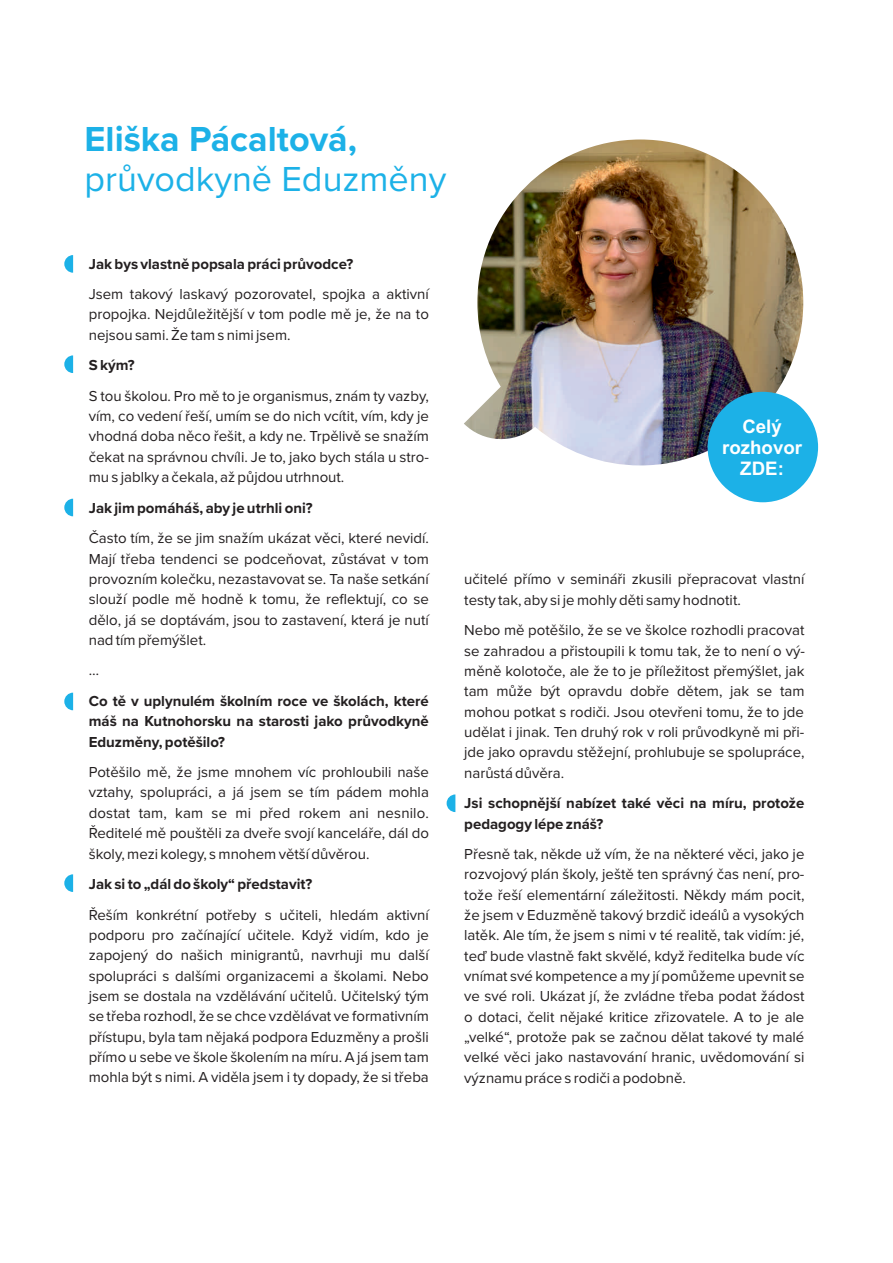
<style>
.page{position:relative;width:893px;height:1263px;background:#fff}
.page>*{position:absolute;margin:0;border:0;box-sizing:border-box;transform-origin:0 0}
.t1{font:36px "Proxima Nova";color:#1cb1e7}
.t2{font:700 36px "Proxima Nova";color:#1cb1e7}
.t3{font:700 18.75px/20.9px "Arial";color:#fff;text-align:center}
.t4{font:15px/20.4px "Proxima Nova";color:#231f20;text-align:justify}
.t5{font:700 15px/20.4px "Proxima Nova";color:#231f20;text-align:justify}
</style>
<div class="page">
<img style="left:464px;top:139px;width:339px;height:326px">
<svg style="left:64px;top:255px;width:9px;height:18px"></svg>
<svg style="left:64px;top:355px;width:9px;height:18px"></svg>
<svg style="left:64px;top:693px;width:9px;height:17px"></svg>
<div style="left:708px;top:392px;width:110px;height:110px;background:#1cb1e7;border-radius:50%"></div>
<svg style="left:64px;top:499px;width:9px;height:17px"></svg>
<svg style="left:64px;top:874px;width:9px;height:18px"></svg>
<svg style="left:447px;top:794px;width:8px;height:18px"></svg>
<h1 class="t2" style="left:85px;top:122px;width:274px">Eliška Pácaltová,</h1>
<h1 class="t1" style="left:85px;top:163px;width:363px">průvodkyně Eduzměny</h1>
<p class="t5" style="left:89px;top:254px;width:266px">Jak bys vlastně popsala práci průvodce?</p>
<p class="t4" style="left:89px;top:285px;width:342px">Jsem takový laskavý pozorovatel, spojka a aktivní propojka. Nejdůležitější v tom podle mě je, že na to nejsou sami. Že tam s nimi jsem.</p>
<p class="t5" style="left:89px;top:356px;width:47px">S kým?</p>
<p class="t4" style="left:89px;top:386px;width:342px">S tou školou. Pro mě to je organismus, znám ty vazby, vím, co vedení řeší, umím se do nich vcítit, vím, kdy je vhodná doba něco řešit, a kdy ne. Trpělivě se snažím čekat na správnou chvíli. Je to, jako bych stála u stro&shy;mu s jablky a čekala, až půjdou utrhnout.</p>
<p class="t5" style="left:89px;top:498px;width:225px">Jak jim pomáháš, aby je utrhli oni?</p>
<p class="t4" style="left:89px;top:529px;width:342px">Často tím, že se jim snažím ukázat věci, které nevidí.<br>Mají třeba tendenci se podceňovat, zůstávat v tom provozním kolečku, nezastavovat se. Ta naše setkání slouží podle mě hodně k tomu, že reflektují, co se dělo, já se doptávám, jsou to zastavení, která je nutí nad tím přemýšlet.</p>
<p class="t4" style="left:89px;top:661px;width:12px">…</p>
<p class="t5" style="left:89px;top:691px;width:342px">Co tě v uplynulém školním roce ve školách, které máš na Kutnohorsku na starosti jako průvodkyně Eduzměny, potěšilo?</p>
<p class="t4" style="left:89px;top:762px;width:342px">Potěšilo mě, že jsme mnohem víc prohloubili naše vztahy, spolupráci, a já jsem se tím pádem mohla dostat tam, kam se mi před rokem ani nesnilo.<br>Ředitelé mě pouštěli za dveře svojí kanceláře, dál do školy, mezi kolegy, s mnohem větší důvěrou.</p>
<p class="t5" style="left:89px;top:874px;width:225px">Jak si to „dál do školy“ představit?</p>
<p class="t4" style="left:89px;top:905px;width:342px">Řeším konkrétní potřeby s učiteli, hledám aktivní podporu pro začínající učitele. Když vidím, kdo je zapojený do našich minigrantů, navrhuji mu další spolupráci s dalšími organizacemi a školami. Nebo jsem se dostala na vzdělávání učitelů. Učitelský tým se třeba rozhodl, že se chce vzdělávat ve formativním přístupu, byla tam nějaká podpora Eduzměny a prošli přímo u sebe ve škole školením na míru. A já jsem tam mohla být s nimi. A viděla jsem i ty dopady, že si třeba</p>
<p class="t3" style="left:722px;top:418px;width:81px">Celý rozhovor<br>ZDE:</p>
<p class="t4" style="left:464px;top:570px;width:342px">učitelé přímo v semináři zkusili přepracovat vlastní testy tak, aby si je mohly děti samy hodnotit.</p>
<p class="t4" style="left:464px;top:621px;width:342px">Nebo mě potěšilo, že se ve školce rozhodli pracovat se zahradou a přistoupili k tomu tak, že to není o vý&shy;měně kolotoče, ale že to je příležitost přemýšlet, jak tam může být opravdu dobře dětem, jak se tam mohou potkat s rodiči. Jsou otevřeni tomu, že to jde udělat i jinak. Ten druhý rok v roli průvodkyně mi při&shy;jde jako opravdu stěžejní, prohlubuje se spolupráce, narůstá důvěra.</p>
<p class="t5" style="left:464px;top:794px;width:342px">Jsi schopnější nabízet také věci na míru, protože pedagogy lépe znáš?</p>
<p class="t4" style="left:464px;top:844px;width:342px">Přesně tak, někde už vím, že na některé věci, jako je rozvojový plán školy, ještě ten správný čas není, pro&shy;tože řeší elementární záležitosti. Někdy mám pocit, že jsem v Eduzměně takový brzdič ideálů a vysokých latěk. Ale tím, že jsem s nimi v té realitě, tak vidím: jé, teď bude vlastně fakt skvělé, když ředitelka bude víc vnímat své kompetence a my jí pomůžeme upevnit se ve své roli. Ukázat jí, že zvládne třeba podat žádost o dotaci, čelit nějaké kritice zřizovatele. A to je ale „velké“, protože pak se začnou dělat takové ty malé velké věci jako nastavování hranic, uvědomování si významu práce s rodiči a podobně.</p>
</div>
